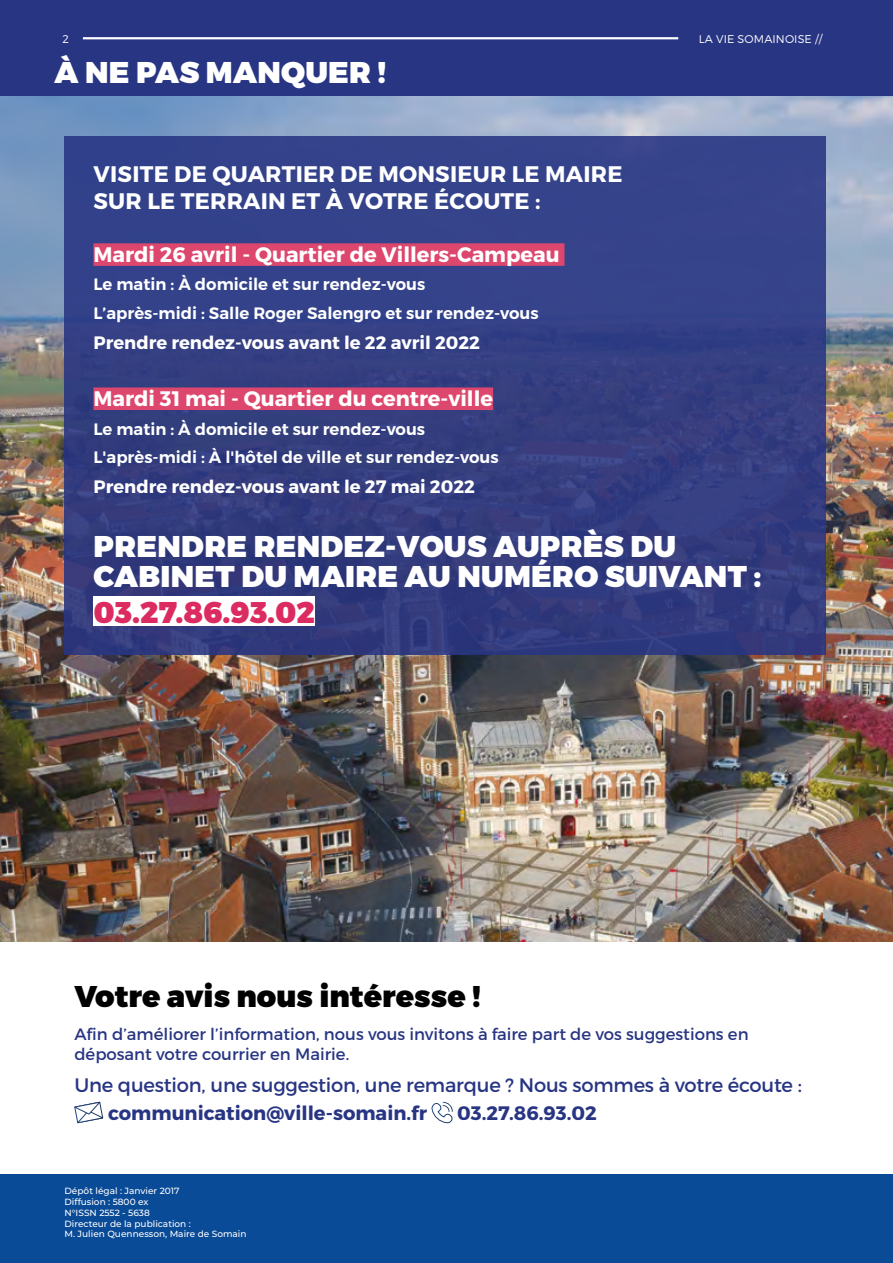
<style>
.page{position:relative;width:893px;height:1263px;background:#fff}
.page>*{position:absolute;margin:0;border:0;box-sizing:border-box;transform-origin:0 0}
.t1{font:900 30px/30px "Montserrat";letter-spacing:.01em;color:#fff}
.t2{font:900 30px "Montserrat";color:#000}
.t3{font:900 30px "Montserrat";color:#db2b60}
.t4{font:700 22.5px/27px "Montserrat";letter-spacing:.01em;color:#fff}
.t5{font:700 21px "Montserrat";color:#fff}
.t6{font:19.5px "Montserrat";letter-spacing:-.01em;color:#283583}
.t7{font:700 19.5px "Montserrat";color:#283583}
.t8{font:700 18px "Montserrat";color:#fff}
.t9{font:600 16.5px/28.3px "Montserrat";color:#fff}
.t10{font:16.5px/19.8px "Montserrat";color:#283583}
.t11{font:300 11.25px "Montserrat";letter-spacing:.01em;color:#fff}
.t12{font:500 9px/10.8px "Montserrat";color:#fff}
</style>
<div class="page">
<img style="left:0;top:96px;width:893px;height:846px">
<div style="left:65px;top:136px;width:761px;height:519px;background:#344082"></div>
<div style="left:93px;top:243px;width:471px;height:23px;background:#de476d"></div>
<div style="left:93px;top:387px;width:400px;height:23px;background:#de476d"></div>
<div style="left:93px;top:596px;width:222px;height:29px;background:#fff"></div>
<svg style="left:74px;top:1101px;width:30px;height:23px"></svg>
<svg style="left:432px;top:1102px;width:21px;height:21px"></svg>
<div style="left:0;top:0;width:893px;height:96px;background:#283583"></div>
<div style="left:0;top:1175px;width:893px;height:88px;background:#0a4b97"></div>
<hr style="left:83px;top:37px;width:595px;height:2px;background:#fff">
<p class="t11" style="left:63px;top:32px;width:8px">2</p>
<p class="t11" style="left:699px;top:32px;width:125px">LA VIE SOMAINOISE //</p>
<h1 class="t1" style="left:55px;top:58px;width:333px">À NE PAS MANQUER !</h1>
<h2 class="t4" style="left:94px;top:161px;width:530px">VISITE DE QUARTIER DE MONSIEUR LE MAIRE<br>SUR LE TERRAIN ET À VOTRE ÉCOUTE :</h2>
<p class="t5" style="left:93px;top:242px;width:468px">Mardi 26 avril - Quartier de Villers-Campeau</p>
<p class="t9" style="left:93px;top:270px;width:447px">Le matin : À domicile et sur rendez-vous<br>L’après-midi : Salle Roger Salengro et sur rendez-vous</p>
<p class="t8" style="left:93px;top:331px;width:388px">Prendre rendez-vous avant le 22 avril 2022</p>
<p class="t5" style="left:93px;top:386px;width:401px">Mardi 31 mai - Quartier du centre-ville</p>
<p class="t9" style="left:93px;top:415px;width:407px">Le matin : À domicile et sur rendez-vous<br>L'après-midi : À l'hôtel de ville et sur rendez-vous</p>
<p class="t8" style="left:93px;top:475px;width:383px">Prendre rendez-vous avant le 27 mai 2022</p>
<h1 class="t1" style="left:94px;top:532px;width:669px">PRENDRE RENDEZ-VOUS AUPRÈS DU<br>CABINET DU MAIRE AU NUMÉRO SUIVANT :</h1>
<h1 class="t3" style="left:93px;top:593px;width:223px">03.27.86.93.02</h1>
<h1 class="t2" style="left:74px;top:978px;width:408px">Votre avis nous intéresse !</h1>
<p class="t10" style="left:74px;top:1024px;width:676px">Afin d’améliorer l’information, nous vous invitons à faire part de vos suggestions en déposant votre courrier en Mairie.</p>
<p class="t6" style="left:74px;top:1073px;width:729px">Une question, une suggestion, une remarque ? Nous sommes à votre écoute :</p>
<p class="t7" style="left:108px;top:1101px;width:320px">communication@ville-somain.fr</p>
<p class="t7" style="left:457px;top:1101px;width:141px">03.27.86.93.02</p>
<p class="t12" style="left:65px;top:1185px;width:184px">Dépôt légal : Janvier 2017<br>Diffusion : 5800 ex<br>N°ISSN 2552 - 5638<br>Directeur de la publication :<br>M. Julien Quennesson, Maire de Somain</p>
</div>
